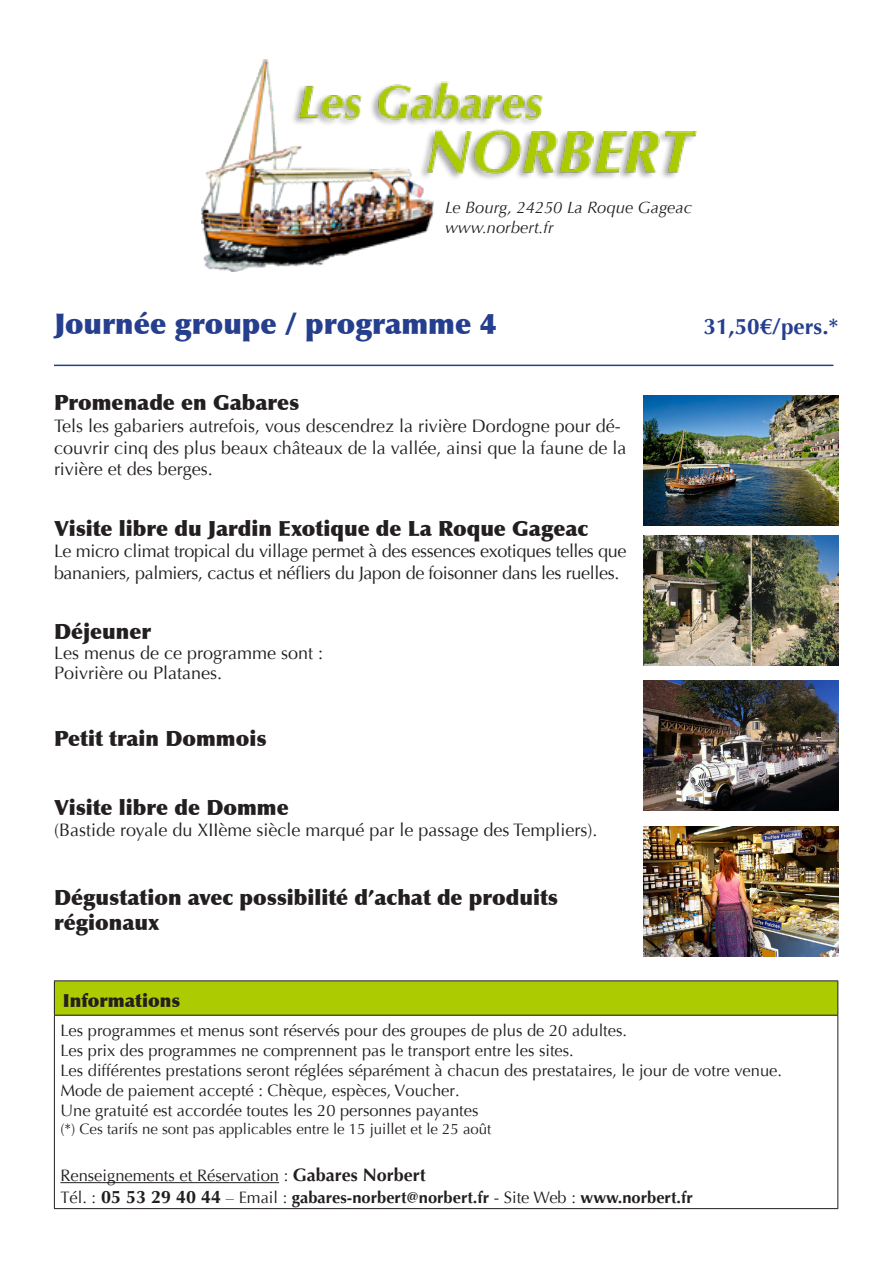
<style>
.page{position:relative;width:893px;height:1263px;background:#fff}
.page>*{position:absolute;margin:0;border:0;box-sizing:border-box;transform-origin:0 0}
.t1{font:900 28.5px "Optima";color:#253f8e}
.t2{font:700 22.5px "Optima";color:#253f8e}
.t3{font:900 21px/25.2px "Optima";color:#231f20}
.t4{font:18px/21.6px "Optima";color:#231f20}
.t5{font:18px/21.6px "Optima";letter-spacing:-.02em;color:#231f20}
.t6{font:900 18px "Optima";color:#231f20}
.t7{font:16.5px/20px "Optima";color:#231f20}
.t8{font:700 16.5px "Optima";color:#231f20}
.t9{font:italic 16.5px "Optima";color:#231f20}
.t10{font:15px "Optima";color:#231f20}
.s1{font-weight:700;font-size:18px}
.s2{font-weight:400}
.s3{font-size:18px}
</style>
<div class="page">
<img style="left:201px;top:60px;width:495px;height:211px">
<img style="left:643px;top:826px;width:196px;height:131px">
<img style="left:643px;top:395px;width:196px;height:130px">
<img style="left:643px;top:536px;width:196px;height:130px">
<img style="left:643px;top:680px;width:196px;height:130px">
<div style="left:54px;top:981px;width:784px;height:34px;background:#accb00"></div>
<hr style="left:54px;top:980px;width:784px;height:1px;background:#231f20">
<hr style="left:54px;top:981px;width:1px;height:34px;background:#231f20">
<hr style="left:837px;top:981px;width:1px;height:34px;background:#231f20">
<hr style="left:54px;top:1015px;width:784px;height:1px;background:#231f20">
<hr style="left:54px;top:1015px;width:1px;height:193px;background:#231f20">
<hr style="left:837px;top:1015px;width:1px;height:193px;background:#231f20">
<hr style="left:54px;top:1208px;width:784px;height:1px;background:#231f20">
<hr style="left:60px;top:1182px;width:219px;height:1px;background:#231f20">
<hr style="left:54px;top:365px;width:779px;height:1px;background:#253f8e">
<p class="t9" style="left:445px;top:198px;width:248px">Le Bourg, 24250 La Roque Gageac</p>
<p class="t9" style="left:445px;top:218px;width:110px">www.norbert.fr</p>
<p class="t1" style="left:54px;top:306px;width:444px">Journée groupe / programme 4</p>
<p class="t2" style="left:703px;top:313px;width:137px">31,50€/pers.*</p>
<p class="t3" style="left:54px;top:390px;width:247px">Promenade en Gabares</p>
<p class="t4" style="left:54px;top:415px;width:574px">Tels les gabariers autrefois, vous descendrez la rivière Dordogne pour dé&shy;couvrir cinq des plus beaux châteaux de la vallée, ainsi que la faune de la rivière et des berges.</p>
<p class="t3" style="left:54px;top:516px;width:536px">Visite libre du Jardin Exotique de La Roque Gageac</p>
<p class="t5" style="left:54px;top:540px;width:574px">Le micro climat tropical du village permet à des essences exotiques telles que bananiers, palmiers, cactus et néfliers du Japon de foisonner dans les ruelles.</p>
<p class="t3" style="left:54px;top:619px;width:99px">Déjeuner</p>
<p class="t4" style="left:54px;top:643px;width:271px;line-height:20.2px">Les menus de ce programme sont :<br>Poivrière ou Platanes.</p>
<p class="t3" style="left:54px;top:726px;width:214px">Petit train Dommois</p>
<p class="t3" style="left:54px;top:795px;width:236px">Visite libre de Domme</p>
<p class="t4" style="left:54px;top:819px;width:545px">(Bastide royale du XIIème siècle marqué par le passage des Templiers).</p>
<p class="t3" style="left:54px;top:885px;width:505px">Dégustation avec possibilité d’achat de produits régionaux</p>
<p class="t6" style="left:63px;top:989px;width:119px">Informations</p>
<p class="t7" style="left:60px;top:1021px;width:723px">Les programmes et menus sont réservés pour des groupes de plus de 20 adultes.<br>Les prix des programmes ne comprennent pas le transport entre les sites.<br>Les différentes prestations seront réglées séparément à chacun des prestataires, le jour de votre venue.<br>Mode de paiement accepté : Chèque, espèces, Voucher.<br>Une gratuité est accordée toutes les 20 personnes payantes</p>
<p class="t10" style="left:60px;top:1120px;width:433px">(*) Ces tarifs ne sont pas applicables entre le 15 juillet et le 25 août</p>
<p class="t7" style="left:60px;top:1166px;width:367px">Renseignements et Réservation : <span class="s1">Gabares Norbert</span></p>
<p class="t8" style="left:60px;top:1187px;width:634px"><span class="s2">Tél. :</span> <span class="s3">05 53 29 40 44</span> <span class="s2">– Email :</span> gabares-norbert@norbert.fr <span class="s2">- Site Web :</span> www.norbert.fr</p>
</div>
